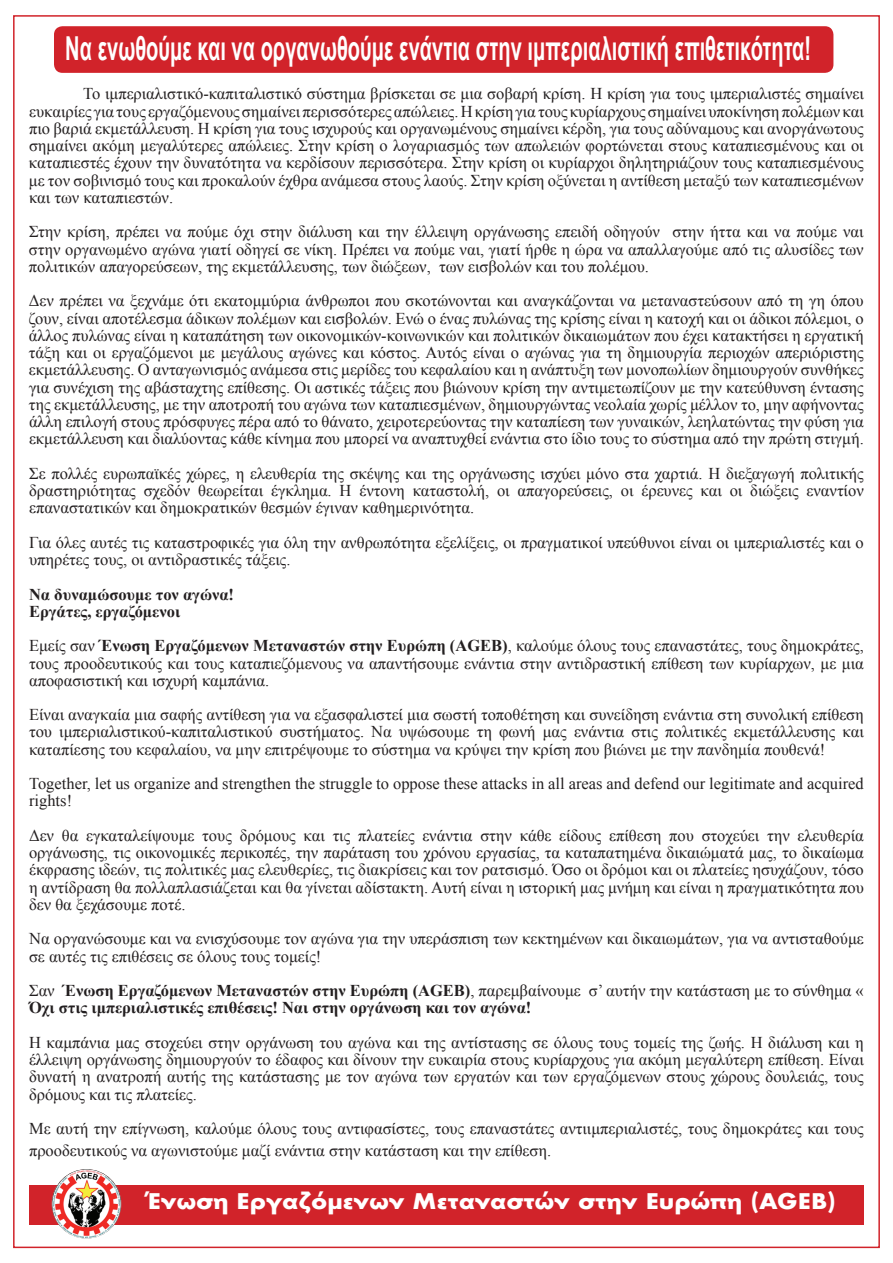
<style>
.page{position:relative;width:893px;height:1263px;background:#fff}
.page>*{position:absolute;margin:0;border:0;box-sizing:border-box;transform-origin:0 0}
.t1{font:700 33px "Arial";color:#fff;scale:.61 1}
.t2{font:700 21px "Futura";color:#fff;scale:1.11 1}
.t3{font:16.5px/17.2px "Times New Roman";color:#231f20;text-align:justify}
.t4{font:700 16.5px/17.2px "Times New Roman";color:#231f20}
.s1{font-weight:700}
.s2{font-weight:400}
</style>
<div class="page">
<div style="left:29px;top:1185px;width:835px;height:39px;background:#d1232a"></div>
<img style="left:52px;top:1169px;width:69px;height:69px;border-radius:35px">
<div style="left:54px;top:26px;width:779px;height:47px;background:#d1232a;border-radius:9px"></div>
<h1 class="t1" style="left:65px;top:26px;width:1224px">Να ενωθούμε και να οργανωθούμε ενάντια στην ιμπεριαλιστική επιθετικότητα!</h1>
<p class="t3" style="left:29px;top:85px;width:836px;text-indent:54px">Το ιμπεριαλιστικό-καπιταλιστικό σύστημα βρίσκεται σε μια σοβαρή κρίση. Η κρίση για τους ιμπεριαλιστές σημαίνει ευκαιρίες για τους εργαζόμενουςσημαίνει περισσότερες απώλειες.Ηκρίση για τους κυρίαρχουςσημαίνει υποκίνηση πολέμων και πιο βαριά εκμετάλλευση. Η κρίση για τους ισχυρούς και οργανωμένους σημαίνει κέρδη, για τους αδύναμους και ανοργάνωτους σημαίνει ακόμη μεγαλύτερες απώλειες. Στην κρίση ο λογαριασμός των απωλειών φορτώνεται στους καταπιεσμένους και οι καταπιεστές έχουν την δυνατότητα να κερδίσουν περισσότερα. Στην κρίση οι κυρίαρχοι δηλητηριάζουν τους καταπιεσμένους με τον σοβινισμό τους και προκαλούν έχθρα ανάμεσα στους λαούς. Στην κρίση οξύνεται η αντίθεση μεταξύ των καταπιεσμένων και των καταπιεστών.</p>
<p class="t3" style="left:29px;top:223px;width:836px">Στην κρίση, πρέπει να πούμε όχι στην διάλυση και την έλλειψη οργάνωσης επειδή οδηγούν στην ήττα και να πούμε ναι στην οργανωμένο αγώνα γιατί οδηγεί σε νίκη. Πρέπει να πούμε ναι, γιατί ήρθε η ώρα να απαλλαγούμε από τις αλυσίδες των πολιτικών απαγορεύσεων, της εκμετάλλευσης, των διώξεων, των εισβολών και του πολέμου.</p>
<p class="t3" style="left:29px;top:292px;width:836px">Δεν πρέπει να ξεχνάμε ότι εκατομμύρια άνθρωποι που σκοτώνονται και αναγκάζονται να μεταναστεύσουν από τη γη όπου ζουν, είναι αποτέλεσμα άδικων πολέμων και εισβολών. Ενώ ο ένας πυλώνας της κρίσης είναι η κατοχή και οι άδικοι πόλεμοι, ο άλλος πυλώνας είναι η καταπάτηση των οικονομικών-κοινωνικών και πολιτικών δικαιωμάτων που έχει κατακτήσει η εργατική τάξη και οι εργαζόμενοι με μεγάλους αγώνες και κόστος. Αυτός είναι ο αγώνας για τη δημιουργία περιοχών απεριόριστης εκμετάλλευσης. Ο ανταγωνισμός ανάμεσα στις μερίδες του κεφαλαίου και η ανάπτυξη των μονοπωλίων δημιουργούν συνθήκες για συνέχιση της αβάσταχτης επίθεσης. Οι αστικές τάξεις που βιώνουν κρίση την αντιμετωπίζουν με την κατεύθυνση έντασης της εκμετάλλευσης, με την αποτροπή του αγώνα των καταπιεσμένων, δημιουργώντας νεολαία χωρίς μέλλον το, μην αφήνοντας άλλη επιλογή στους πρόσφυγες πέρα από το θάνατο, χειροτερεύοντας την καταπίεση των γυναικών, λεηλατώντας την φύση για εκμετάλλευση και διαλύοντας κάθε κίνημα που μπορεί να αναπτυχθεί ενάντια στο ίδιο τους το σύστημα από την πρώτη στιγμή.</p>
<p class="t3" style="left:29px;top:464px;width:836px">Σε πολλές ευρωπαϊκές χώρες, η ελευθερία της σκέψης και της οργάνωσης ισχύει μόνο στα χαρτιά. Η διεξαγωγή πολιτικής δραστηριότητας σχεδόν θεωρείται έγκλημα. Η έντονη καταστολή, οι απαγορεύσεις, οι έρευνες και οι διώξεις εναντίον επαναστατικών και δημοκρατικών θεσμών έγιναν καθημερινότητα.</p>
<p class="t3" style="left:29px;top:533px;width:836px">Για όλες αυτές τις καταστροφικές για όλη την ανθρωπότητα εξελίξεις, οι πραγματικοί υπεύθυνοι είναι οι ιμπεριαλιστές και ο υπηρέτες τους, οι αντιδραστικές τάξεις.</p>
<p class="t4" style="left:29px;top:585px;width:207px">Να δυναμώσουμε τον αγώνα!<br>Εργάτες, εργαζόμενοι</p>
<p class="t3" style="left:29px;top:637px;width:836px">Εμείς σαν <span class="s1">Ένωση Εργαζόμενων Μεταναστών στην Ευρώπη (AGEB)</span>, καλούμε όλους τους επαναστάτες, τους δημοκράτες, τους προοδευτικούς και τους καταπιεζόμενους να απαντήσουμε ενάντια στην αντιδραστική επίθεση των κυρίαρχων, με μια αποφασιστική και ισχυρή καμπάνια.</p>
<p class="t3" style="left:29px;top:706px;width:836px">Είναι αναγκαία μια σαφής αντίθεση για να εξασφαλιστεί μια σωστή τοποθέτηση και συνείδηση ενάντια στη συνολική επίθεση του ιμπεριαλιστικού-καπιταλιστικού συστήματος. Να υψώσουμε τη φωνή μας ενάντια στις πολιτικές εκμετάλλευσης και καταπίεσης του κεφαλαίου, να μην επιτρέψουμε το σύστημα να κρύψει την κρίση που βιώνει με την πανδημία πουθενά!</p>
<p class="t3" style="left:29px;top:775px;width:836px">Together, let us organize and strengthen the struggle to oppose these attacks in all areas and defend our legitimate and acquired rights!</p>
<p class="t3" style="left:29px;top:826px;width:836px">Δεν θα εγκαταλείψουμε τους δρόμους και τις πλατείες ενάντια στην κάθε είδους επίθεση που στοχεύει την ελευθερία οργάνωσης, τις οικονομικές περικοπές, την παράταση του χρόνου εργασίας, τα καταπατημένα δικαιώματά μας, το δικαίωμα έκφρασης ιδεών, τις πολιτικές μας ελευθερίες, τις διακρίσεις και τον ρατσισμό. Όσο οι δρόμοι και οι πλατείες ησυχάζουν, τόσο η αντίδραση θα πολλαπλασιάζεται και θα γίνεται αδίστακτη. Αυτή είναι η ιστορική μας μνήμη και είναι η πραγματικότητα που δεν θα ξεχάσουμε ποτέ.</p>
<p class="t3" style="left:29px;top:930px;width:836px">Να οργανώσουμε και να ενισχύσουμε τον αγώνα για την υπεράσπιση των κεκτημένων και δικαιωμάτων, για να αντισταθούμε σε αυτές τις επιθέσεις σε όλους τους τομείς!</p>
<p class="t4" style="left:29px;top:982px;width:836px"><span class="s2">Σαν</span> Ένωση Εργαζόμενων Μεταναστών στην Ευρώπη (AGEB)<span class="s2">, παρεμβαίνουμε σ’ αυτήν την κατάσταση με το σύνθημα «<br></span>Όχι στις ιμπεριαλιστικές επιθέσεις! Ναι στην οργάνωση και τον αγώνα!</p>
<p class="t3" style="left:29px;top:1033px;width:836px">Η καμπάνια μας στοχεύει στην οργάνωση του αγώνα και της αντίστασης σε όλους τους τομείς της ζωής. Η διάλυση και η έλλειψη οργάνωσης δημιουργούν το έδαφος και δίνουν την ευκαιρία στους κυρίαρχους για ακόμη μεγαλύτερη επίθεση. Είναι δυνατή η ανατροπή αυτής της κατάστασης με τον αγώνα των εργατών και των εργαζόμενων στους χώρους δουλειάς, τους δρόμους και τις πλατείες.</p>
<p class="t3" style="left:29px;top:1118px;width:836px;line-height:21.6px">Με αυτή την επίγνωση, καλούμε όλους τους αντιφασίστες, τους επαναστάτες αντιιμπεριαλιστές, τους δημοκράτες και τους προοδευτικούς να αγωνιστούμε μαζί ενάντια στην κατάσταση και την επίθεση.</p>
<p class="t2" style="left:148px;top:1186px;width:621px">Ένωση Εργαζόμενων Μεταναστών στην Ευρώπη (AGEB)</p>
</div>
